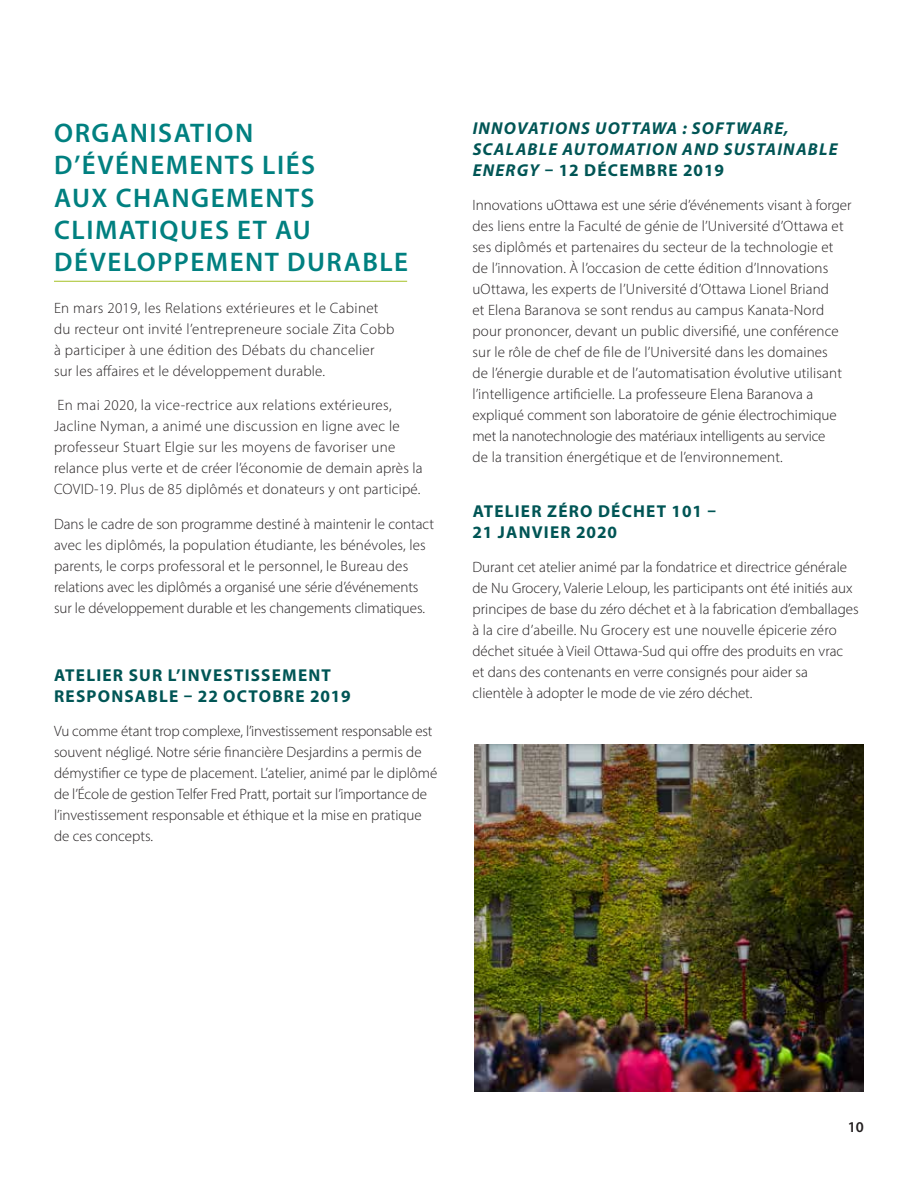
<style>
.page{position:relative;width:918px;height:1188px;background:#fff}
.page>*{position:absolute;margin:0;border:0;box-sizing:border-box;transform-origin:0 0}
.t1{font:600 27px/32.4px "Myriad Pro";letter-spacing:.055em;color:#008080}
.t2{font:700 17.25px/20.7px "Myriad Pro";letter-spacing:.07em;color:#055}
.t3{font:italic 700 17.25px/20.7px "Myriad Pro";letter-spacing:.07em;color:#055}
.t4{font:300 15px/21px "Myriad Pro";letter-spacing:.005em;color:#231f20}
.t5{font:600 15px "Myriad Pro";color:#231f20}
.s1{font-style:normal}
</style>
<div class="page">
<hr style="left:54px;top:281px;width:353px;height:1px;background:#bacf59">
<img style="left:474px;top:745px;width:390px;height:347px">
<h4 class="t1" style="left:54px;top:116px;width:355px">ORGANISATION<br>D’ÉVÉNEMENTS LIÉS<br>AUX CHANGEMENTS<br>CLIMATIQUES ET AU<br>DÉVELOPPEMENT DURABLE</h4>
<p class="t4" style="left:54px;top:297px;width:342px">En mars 2019, les Relations extérieures et le Cabinet du recteur ont invité l’entrepreneure sociale Zita Cobb à participer à une édition des Débats du chancelier sur les affaires et le développement durable.</p>
<p class="t4" style="left:54px;top:394px;width:370px">En mai 2020, la vice-rectrice aux relations extérieures, Jacline Nyman, a animé une discussion en ligne avec le professeur Stuart Elgie sur les moyens de favoriser une relance plus verte et de créer l’économie de demain après la COVID-19. Plus de 85 diplômés et donateurs y ont participé.</p>
<p class="t4" style="left:54px;top:513px;width:382px">Dans le cadre de son programme destiné à maintenir le contact avec les diplômés, la population étudiante, les bénévoles, les parents, le corps professoral et le personnel, le Bureau des relations avec les diplômés a organisé une série d’événements sur le développement durable et les changements climatiques.</p>
<h5 class="t2" style="left:54px;top:664px;width:298px">ATELIER SUR L’INVESTISSEMENT<br>RESPONSABLE - 22 OCTOBRE 2019</h5>
<p class="t4" style="left:54px;top:721px;width:385px">Vu comme étant trop complexe, l’investissement responsable est souvent négligé. Notre série financière Desjardins a permis de démystifier ce type de placement. L’atelier, animé par le diplômé de l’École de gestion Telfer Fred Pratt, portait sur l’importance de l’investissement responsable et éthique et la mise en pratique de ces concepts.</p>
<h5 class="t3" style="left:473px;top:118px;width:366px">INNOVATIONS UOTTAWA : SOFTWARE,<br>SCALABLE AUTOMATION AND SUSTAINABLE<br>ENERGY <span class="s1">- 12 DÉCEMBRE 2019</span></h5>
<p class="t4" style="left:472px;top:195px;width:381px">Innovations uOttawa est une série d’événements visant à forger des liens entre la Faculté de génie de l’Université d’Ottawa et ses diplômés et partenaires du secteur de la technologie et de l’innovation. À l’occasion de cette édition d’Innovations uOttawa, les experts de l’Université d’Ottawa Lionel Briand<br>et Elena Baranova se sont rendus au campus Kanata-Nord pour prononcer, devant un public diversifié, une conférence sur le rôle de chef de file de l’Université dans les domaines<br>de l’énergie durable et de l’automatisation évolutive utilisant l’intelligence artificielle. La professeure Elena Baranova a expliqué comment son laboratoire de génie électrochimique met la nanotechnologie des matériaux intelligents au service<br>de la transition énergétique et de l’environnement.</p>
<h5 class="t2" style="left:472px;top:501px;width:245px">ATELIER ZÉRO DÉCHET 101 -<br>21 JANVIER 2020</h5>
<p class="t4" style="left:472px;top:557px;width:388px">Durant cet atelier animé par la fondatrice et directrice générale de Nu Grocery, Valerie Leloup, les participants ont été initiés aux principes de base du zéro déchet et à la fabrication d’emballages à la cire d’abeille. Nu Grocery est une nouvelle épicerie zéro déchet située à Vieil Ottawa-Sud qui offre des produits en vrac et dans des contenants en verre consignés pour aider sa clientèle à adopter le mode de vie zéro déchet.</p>
<p class="t5" style="left:848px;top:1117px;width:18px">10</p>
</div>
